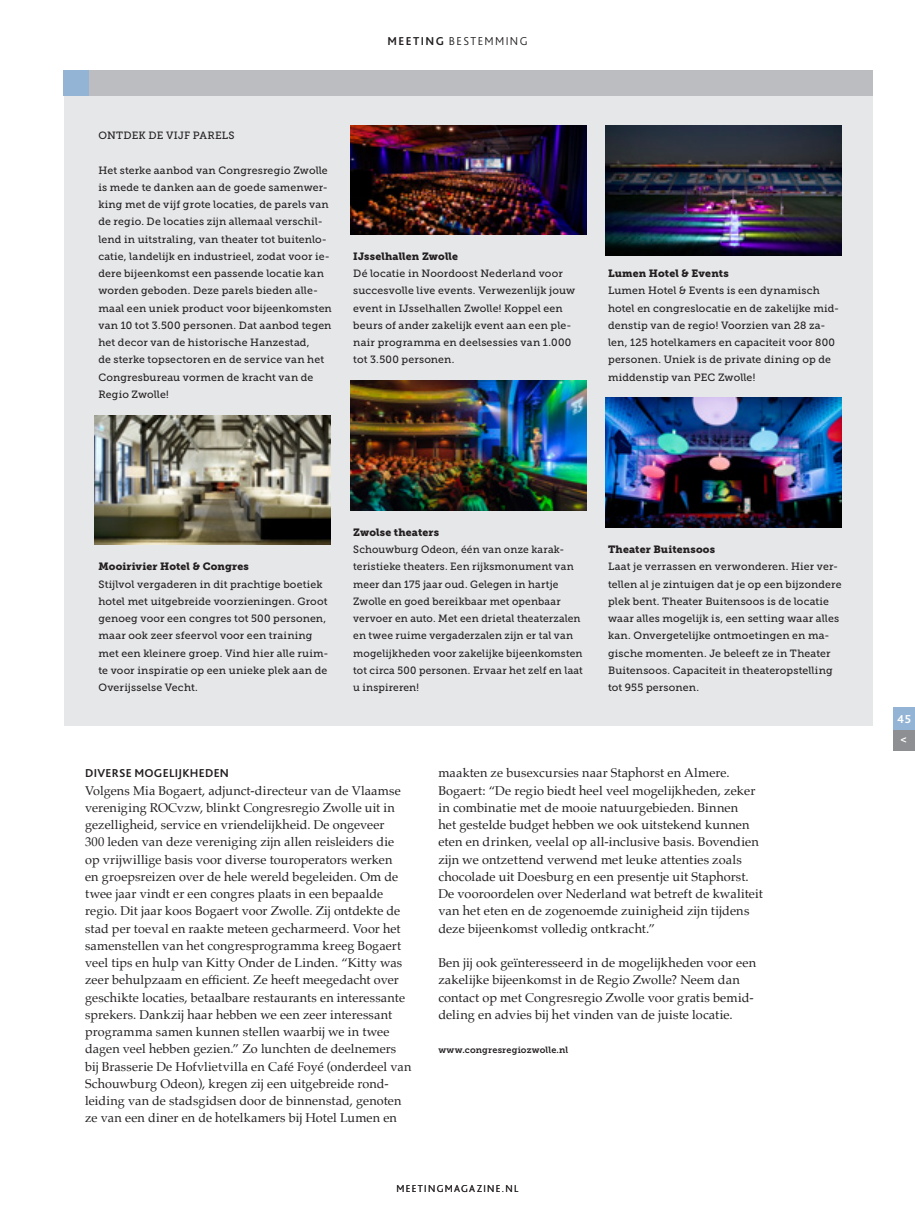
<style>
.page{position:relative;width:915px;height:1212px;background:#fff}
.page>*{position:absolute;margin:0;border:0;box-sizing:border-box;transform-origin:0 0}
.platte_tekst{font:12.75px/17.2px "Palatino";letter-spacing:.005em;color:#231f20}
.kop_alinea{font:700 12px "Bliss 2";letter-spacing:.02em;color:#231f20}
.kop_alinea-2{font:300 12px "Bliss 2";letter-spacing:.12em;color:#231f20}
.kop_alinea-3{font:700 12px "Bliss 2";color:#fff}
.fotobijschrift{font:10.5px/17.2px "Museo Slab 500";letter-spacing:.015em;color:#231f20}
.fotobijschrift-2{font:10.5px "Museo Slab 900";letter-spacing:.015em;color:#231f20}
.kop_alinea-4{font:300 10.5px "Bliss 2";letter-spacing:.125em;color:#231f20}
.extra_info{font:9px "Museo Slab 700";letter-spacing:.02em;color:#231f20}
.s1{font-weight:700}
</style>
<div class="page">
<div style="left:64px;top:71px;width:808px;height:654px;background:#e6e7e9"></div>
<div style="left:64px;top:70px;width:808px;height:25px;background:#bcbdc0"></div>
<img style="left:94px;top:415px;width:236px;height:130px">
<img style="left:351px;top:126px;width:235px;height:109px">
<img style="left:605px;top:126px;width:236px;height:129px">
<img style="left:351px;top:381px;width:235px;height:129px">
<img style="left:605px;top:398px;width:236px;height:129px">
<div style="left:64px;top:70px;width:25px;height:25px;background:#93b4d5"></div>
<div style="left:892px;top:728px;width:22px;height:22px;background:#8d8f92"></div>
<div style="left:892px;top:707px;width:22px;height:22px;background:#93b4d5"></div>
<p class="kop_alinea-2" style="left:387px;top:33px;width:142px"><span class="s1">MEETING</span> BESTEMMING</p>
<p class="fotobijschrift" style="left:98px;top:127px;width:138px">ONTDEK DE VIJF PARELS</p>
<p class="fotobijschrift" style="left:98px;top:161px;width:235px">Het sterke aanbod van Congresregio Zwolle is mede te danken aan de goede samenwer&shy;king met de vijf grote locaties, de parels van de regio. De locaties zijn allemaal verschil&shy;lend in uitstraling, van theater tot buitenlo&shy;catie, landelijk en industrieel, zodat voor ie&shy;dere bijeenkomst een passende locatie kan worden geboden. Deze parels bieden alle&shy;maal een uniek product voor bijeenkomsten van 10 tot 3.500 personen. Dat aanbod tegen het decor van de historische Hanzestad,<br>de sterke topsectoren en de service van het Congresbureau vormen de kracht van de Regio Zwolle!</p>
<p class="fotobijschrift-2" style="left:353px;top:250px;width:106px">IJsselhallen Zwolle</p>
<p class="fotobijschrift" style="left:353px;top:265px;width:223px">Dé locatie in Noordoost Nederland voor succesvolle live events. Verwezenlijk jouw event in IJsselhallen Zwolle! Koppel een beurs of ander zakelijk event aan een ple&shy;nair programma en deelsessies van 1.000 tot 3.500 personen.</p>
<p class="fotobijschrift-2" style="left:608px;top:267px;width:122px">Lumen Hotel &amp; Events</p>
<p class="fotobijschrift" style="left:608px;top:282px;width:232px">Lumen Hotel &amp; Events is een dynamisch hotel en congreslocatie en de zakelijke mid&shy;denstip van de regio! Voorzien van 28 za&shy;len, 125 hotelkamers en capaciteit voor 800 personen. Uniek is de private dining op de middenstip van PEC Zwolle!</p>
<p class="fotobijschrift-2" style="left:98px;top:560px;width:152px">Mooirivier Hotel &amp; Congres</p>
<p class="fotobijschrift" style="left:98px;top:575px;width:232px">Stijlvol vergaderen in dit prachtige boetiek hotel met uitgebreide voorzieningen. Groot genoeg voor een congres tot 500 personen, maar ook zeer sfeervol voor een training met een kleinere groep. Vind hier alle ruim&shy;te voor inspiratie op een unieke plek aan de Overijsselse Vecht.</p>
<p class="fotobijschrift-2" style="left:353px;top:526px;width:87px">Zwolse theaters</p>
<p class="fotobijschrift" style="left:353px;top:541px;width:231px">Schouwburg Odeon, één van onze karak&shy;teristieke theaters. Een rijksmonument van meer dan 175 jaar oud. Gelegen in hartje Zwolle en goed bereikbaar met openbaar vervoer en auto. Met een drietal theaterzalen en twee ruime vergaderzalen zijn er tal van mogelijkheden voor zakelijke bijeenkomsten tot circa 500 personen. Ervaar het zelf en laat u inspireren!</p>
<p class="fotobijschrift-2" style="left:608px;top:543px;width:108px">Theater Buitensoos</p>
<p class="fotobijschrift" style="left:608px;top:558px;width:235px">Laat je verrassen en verwonderen. Hier ver&shy;tellen al je zintuigen dat je op een bijzondere plek bent. Theater Buitensoos is de locatie waar alles mogelijk is, een setting waar alles kan. Onvergetelijke ontmoetingen en ma&shy;gische momenten. Je beleeft ze in Theater Buitensoos. Capaciteit in theateropstelling tot 955 personen.</p>
<p class="kop_alinea" style="left:85px;top:766px;width:145px">DIVERSE MOGELIJKHEDEN</p>
<p class="platte_tekst" style="left:85px;top:781px;width:328px">Volgens Mia Bogaert, adjunct-directeur van de Vlaamse vereniging ROCvzw, blinkt Congresregio Zwolle uit in gezelligheid, service en vriendelijkheid. De ongeveer<br>300 leden van deze vereniging zijn allen reisleiders die op vrijwillige basis voor diverse touroperators werken<br>en groepsreizen over de hele wereld begeleiden. Om de twee jaar vindt er een congres plaats in een bepaalde regio. Dit jaar koos Bogaert voor Zwolle. Zij ontdekte de stad per toeval en raakte meteen gecharmeerd. Voor het samenstellen van het congresprogramma kreeg Bogaert veel tips en hulp van Kitty Onder de Linden. “Kitty was zeer behulpzaam en efficient. Ze heeft meegedacht over geschikte locaties, betaalbare restaurants en interessante sprekers. Dankzij haar hebben we een zeer interessant programma samen kunnen stellen waarbij we in twee dagen veel hebben gezien.” Zo lunchten de deelnemers bij Brasserie De Hofvlietvilla en Café Foyé (onderdeel van Schouwburg Odeon), kregen zij een uitgebreide rond&shy;leiding van de stadsgidsen door de binnenstad, genoten ze van een diner en de hotelkamers bij Hotel Lumen en</p>
<p class="platte_tekst" style="left:438px;top:764px;width:293px">maakten ze busexcursies naar Staphorst en Almere.</p>
<p class="platte_tekst" style="left:438px;top:781px;width:326px">Bogaert: “De regio biedt heel veel mogelijkheden, zeker in combinatie met de mooie natuurgebieden. Binnen<br>het gestelde budget hebben we ook uitstekend kunnen eten en drinken, veelal op all-inclusive basis. Bovendien zijn we ontzettend verwend met leuke attenties zoals chocolade uit Doesburg en een presentje uit Staphorst.<br>De vooroordelen over Nederland wat betreft de kwaliteit van het eten en de zogenoemde zuinigheid zijn tijdens deze bijeenkomst volledig ontkracht.”</p>
<p class="platte_tekst" style="left:438px;top:954px;width:319px">Ben jij ook geïnteresseerd in de mogelijkheden voor een zakelijke bijeenkomst in de Regio Zwolle? Neem dan contact op met Congresregio Zwolle voor gratis bemid&shy;deling en advies bij het vinden van de juiste locatie.</p>
<p class="extra_info" style="left:438px;top:1045px;width:131px">www.congresregiozwolle.nl</p>
<p class="kop_alinea-4" style="left:396px;top:1182px;width:123px">MEETINGMAGAZINE.NL</p>
<p class="kop_alinea-3" style="left:896px;top:711px;width:16px">45</p>
<p class="kop_alinea-3" style="left:900px;top:732px;width:8px">&lt;</p>
</div>
